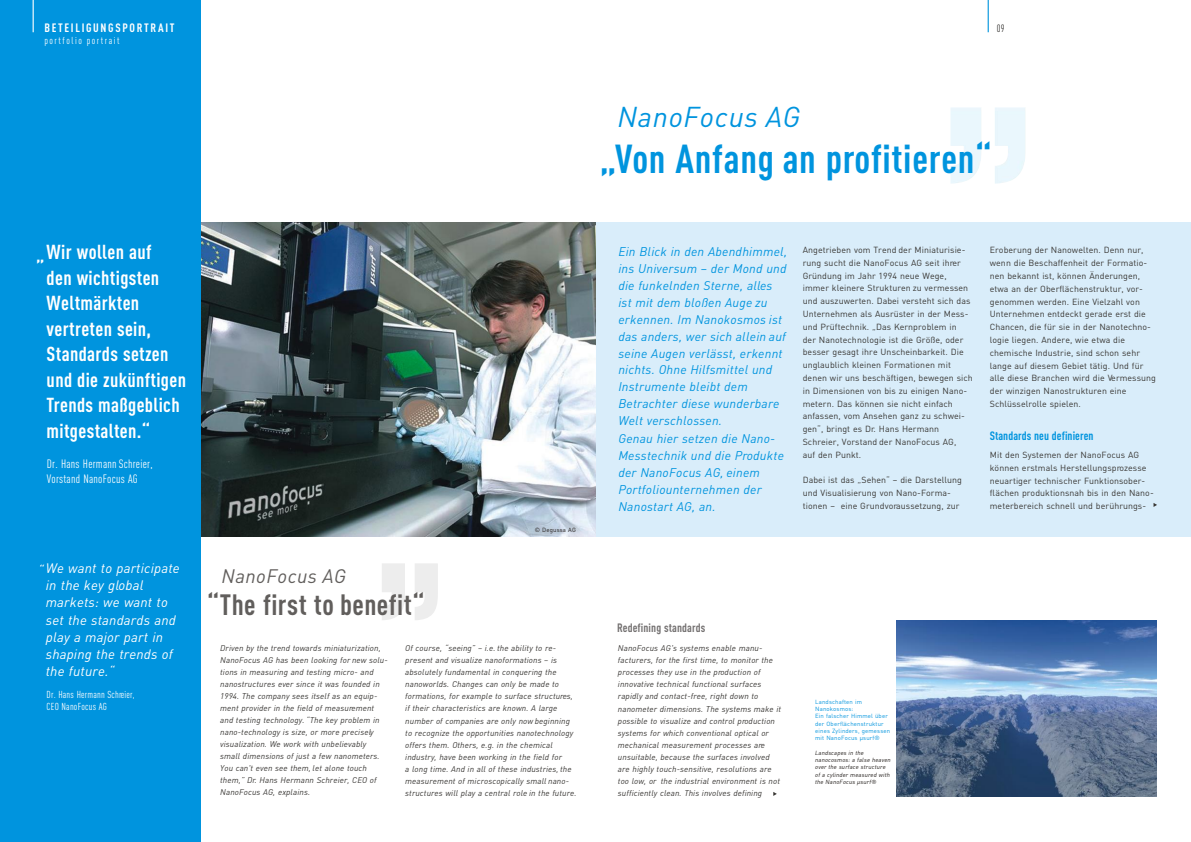
<style>
.page{position:relative;width:1191px;height:842px;background:#fff}
.page>*{position:absolute;margin:0;border:0;box-sizing:border-box;transform-origin:0 0}
.t1{font:700 39.9px "DIN Cond";letter-spacing:.02em;color:#0094de}
.t2{font:700 29px "DIN Cond";letter-spacing:.02em;color:#615e5c}
.t3{font:italic 28.4px "DIN";letter-spacing:.025em;color:#0094de}
.t4{font:700 20px/25.5px "DIN Cond";letter-spacing:.02em;color:#fff}
.t5{font:italic 19.3px "DIN";letter-spacing:.025em;color:#615e5c}
.t6{font:italic 13.6px/17.3px "DIN";letter-spacing:.01em;color:#fff}
.t7{font:italic 12.5px/16.9px "DIN";letter-spacing:.015em;color:#0094de}
.t8{font:12px/15.1px "DIN Cond";letter-spacing:.02em;color:#fff}
.t9{font:700 12px "DIN Cond";letter-spacing:.005em;color:#0094de}
.t10{font:700 12px "DIN Cond";letter-spacing:.14em;color:#fff}
.t11{font:700 12px "DIN Cond";letter-spacing:.01em;color:#737070}
.t12{font:10.5px "DIN Cond";color:#383633}
.t13{font:10px/11.4px "DIN Cond";letter-spacing:.02em;color:#fff}
.t14{font:10px "DIN Cond";letter-spacing:.15em;color:#fff}
.t15{font:8.8px/12.8px "DIN";letter-spacing:.005em;color:#383633}
.t16{font:italic 8.3px/12px "DIN";letter-spacing:.01em;color:#383633}
.t17{font:6px/7.3px "DIN";letter-spacing:.025em;color:#0094de}
.t18{font:italic 6px/7.3px "DIN";letter-spacing:.025em;color:#1f1a17}
.t19{font:6px "DIN";letter-spacing:.025em;color:#1f1a17}
.s1{color:#fff}
</style>
<div class="page">
<div style="left:0;top:222px;width:1191px;height:315px;background:#d9edfa"></div>
<svg style="left:415px;top:563px;width:23px;height:57px"></svg>
<svg style="left:382px;top:563px;width:23px;height:57px"></svg>
<svg style="left:773px;top:792px;width:4px;height:4px"></svg>
<hr style="left:988px;top:0;width:1px;height:32px;background:#0094de">
<img style="left:897px;top:621px;width:259px;height:176px">
<img style="left:201px;top:222px;width:394px;height:314px">
<div style="left:0;top:0;width:201px;height:842px;background:#0094de"></div>
<hr style="left:33px;top:0;width:1px;height:32px;background:#fff">
<h3 class="t10" style="left:44px;top:23px;width:132px">BETEILIGUNGSPORTRAIT</h3>
<p class="t14" style="left:44px;top:36px;width:77px">portfolio portrait</p>
<h3 class="t4" style="left:47px;top:241px;width:141px">Wir wollen auf<br>den wichtigsten<br>Weltmärkten vertreten sein,<br>Standards setzen und die zukünftigen<br>Trends maßgeblich mitgestalten.“</h3>
<h3 class="t4" style="left:36px;top:243px;width:10px">„</h3>
<h3 class="t8" style="left:47px;top:457px;width:107px">Dr. Hans Hermann Schreier,<br>Vorstand NanoFocus AG</h3>
<h3 class="t6" style="left:46px;top:560px;width:135px">We want to participate in the key global markets: we want to set the standards and play a major part in shaping the trends of the future.“</h3>
<p class="t13" style="left:47px;top:690px;width:89px">Dr. Hans Hermann Schreier,<br>CEO NanoFocus AG</p>
<h3 class="t6" style="left:38px;top:563px;width:7px">“</h3>
<h3 class="t5" style="left:221px;top:568px;width:126px">NanoFocus AG</h3>
<h2 class="t2" style="left:207px;top:592px;width:219px">“The first to benefit“</h2>
<p class="t19" style="left:535px;top:527px;width:43px">© Degussa AG</p>
<p class="t16" style="left:220px;top:643px;width:169px">Driven by the trend towards miniaturization, NanoFocus AG has been looking for new solu&shy;tions in measuring and testing micro- and nanostructures ever since it was founded in 1994. The company sees itself as an equip&shy;ment provider in the field of measurement and testing technology. “The key problem in nano-technology is size, or more precisely visualization. We work with unbelievably small dimensions of just a few nanometers.<br>You can't even see them, let alone touch them,” Dr. Hans Hermann Schreier, CEO of NanoFocus AG, explains.</p>
<p class="t16" style="left:405px;top:643px;width:173px">Of course, “seeing” – i.e. the ability to re&shy;present and visualize nanoformations – is absolutely fundamental in conquering the nanoworlds. Changes can only be made to formations, for example to surface structures, if their characteristics are known. A large number of companies are only now beginning to recognize the opportunities nanotechnology offers them. Others, e.g. in the chemical industry, have been working in the field for<br>a long time. And in all of these industries, the measurement of microscopically small nano&shy;structures will play a central role in the future.</p>
<h3 class="t3" style="left:618px;top:105px;width:184px">NanoFocus AG</h3>
<p class="t12" style="left:997px;top:24px;width:9px">09<span class="s1">11</span></p>
<h1 class="t1" style="left:600px;top:141px;width:394px">„Von Anfang an profitieren“</h1>
<p class="t7" style="left:618px;top:244px;width:170px">Ein Blick in den Abendhimmel, ins Universum – der Mond und die funkelnden Sterne, alles ist mit dem bloßen Auge zu erkennen. Im Nanokosmos ist das anders, wer sich allein auf seine Augen verlässt, erkennt nichts. Ohne Hilfsmittel und<br>Instrumente bleibt dem<br>Betrachter diese wunderbare<br>Welt verschlossen.</p>
<h3 class="t7" style="left:618px;top:432px;width:167px">Genau hier setzen die Nano-<br>Messtechnik und die Produkte der NanoFocus AG, einem<br>Portfoliounternehmen der<br>Nanostart AG, an.</h3>
<p class="t15" style="left:803px;top:244px;width:172px">Angetrieben vom Trend der Miniaturisie&shy;rung sucht die NanoFocus AG seit ihrer Gründung im Jahr 1994 neue Wege, immer kleinere Strukturen zu vermessen und auszuwerten. Dabei versteht sich das Unternehmen als Ausrüster in der Mess&shy;und Prüftechnik. „Das Kernproblem in<br>der Nanotechnologie ist die Größe, oder besser gesagt ihre Unscheinbarkeit. Die unglaublich kleinen Formationen mit denen wir uns beschäftigen, bewegen sich in Dimensionen von bis zu einigen Nano&shy;metern. Das können sie nicht einfach anfassen, vom Ansehen ganz zu schwei&shy;gen“, bringt es Dr. Hans Hermann Schreier, Vorstand der NanoFocus AG,<br>auf den Punkt.</p>
<p class="t15" style="left:803px;top:475px;width:161px">Dabei ist das „Sehen“ – die Darstellung und Visualisierung von Nano-Forma&shy;tionen – eine Grundvoraussetzung, zur</p>
<p class="t15" style="left:990px;top:245px;width:168px">Eroberung der Nanowelten. Denn nur, wenn die Beschaffenheit der Formatio&shy;nen bekannt ist, können Änderungen, etwa an der Oberflächenstruktur, vor&shy;genommen werden. Eine Vielzahl von Unternehmen entdeckt gerade erst die Chancen, die für sie in der Nanotechno&shy;logie liegen. Andere, wie etwa die chemische Industrie, sind schon sehr lange auf diesem Gebiet tätig. Und für alle diese Branchen wird die Vermessung der winzigen Nanostrukturen eine Schlüsselrolle spielen.</p>
<h3 class="t9" style="left:990px;top:430px;width:105px">Standards neu definieren</h3>
<p class="t15" style="left:990px;top:449px;width:165px">Mit den Systemen der NanoFocus AG können erstmals Herstellungsprozesse neuartiger technischer Funktionsober&shy;flächen produktionsnah bis in den Nano&shy;meterbereich schnell und berührungs-</p>
<h3 class="t11" style="left:617px;top:622px;width:90px">Redefining standards</h3>
<p class="t16" style="left:618px;top:643px;width:165px">NanoFocus AG's systems enable manu&shy;facturers, for the first time, to monitor the processes they use in the production of innovative technical functional surfaces rapidly and contact-free, right down to nanometer dimensions. The systems make it possible to visualize and control production systems for which conventional optical or mechanical measurement processes are unsuitable, because the surfaces involved are highly touch-sensitive, resolutions are too low, or the industrial environment is not sufficiently clean. This involves defining</p>
<p class="t17" style="left:815px;top:699px;width:77px">Landschaften im<br>Nanokosmos:<br>Ein falscher Himmel über der Oberflächenstruktur eines Zylinders, gemessen mit NanoFocus µsurf®</p>
<p class="t18" style="left:815px;top:749px;width:77px">Landscapes in the nanocosmos: a false heaven over the surface structure of a cylinder measured with the NanoFocus µsurf®</p>
</div>
